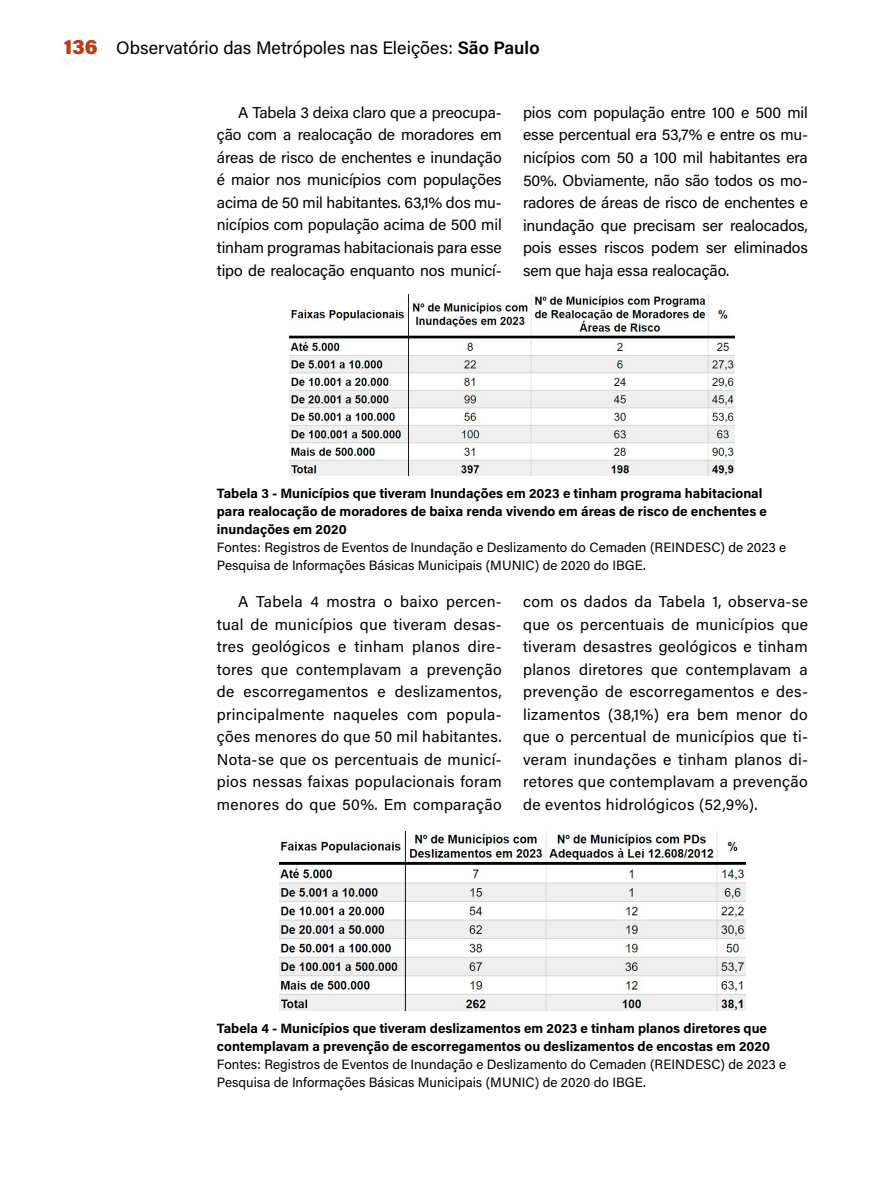
<style>
.page{position:relative;width:893px;height:1191px;background:#fff}
.page>*{position:absolute;margin:0;border:0;box-sizing:border-box;transform-origin:0 0}
.t1{font:18px "Acumin Variable Concept";letter-spacing:.025em;color:#000}
.t2{font:15.75px/22.5px "Acumin Variable Concept";letter-spacing:.025em;color:#000;text-align:justify}
.t3{font:13.5px/18px "Acumin Variable Concept";letter-spacing:.04em;color:#000}
.s1{font-size:21px;color:#bf3a18}
</style>
<div class="page">
<img style="left:290px;top:294px;width:445px;height:181px">
<img style="left:279px;top:831px;width:466px;height:179px">
<p class="t1" style="left:64px;top:35px;width:477px"><span class="s1">136</span> Observatório das Metrópoles nas Eleições: São Paulo</p>
<p class="t2" style="left:217px;top:101px;width:286px;text-indent:21px">A Tabela 3 deixa claro que a preocupa&shy;ção com a realocação de moradores em áreas de risco de enchentes e inundação é maior nos municípios com populações acima de 50 mil habitantes. 63,1% dos mu&shy;nicípios com população acima de 500 mil tinham programas habitacionais para esse tipo de realocação enquanto nos municí-</p>
<p class="t2" style="left:523px;top:101px;width:286px">pios com população entre 100 e 500 mil esse percentual era 53,7% e entre os mu&shy;nicípios com 50 a 100 mil habitantes era 50%. Obviamente, não são todos os mo&shy;radores de áreas de risco de enchentes e inundação que precisam ser realocados, pois esses riscos podem ser eliminados sem que haja essa realocação.</p>
<p class="t3" style="left:217px;top:483px;width:571px">Tabela 3 - Municípios que tiveram Inundações em 2023 e tinham programa habitacional para realocação de moradores de baixa renda vivendo em áreas de risco de enchentes e inundações em 2020<br>Fontes: Registros de Eventos de Inundação e Deslizamento do Cemaden (REINDESC) de 2023 e Pesquisa de Informações Básicas Municipais (MUNIC) de 2020 do IBGE.</p>
<p class="t2" style="left:217px;top:590px;width:286px;text-indent:21px">A Tabela 4 mostra o baixo percen&shy;tual de municípios que tiveram desas&shy;tres geológicos e tinham planos dire&shy;tores que contemplavam a prevenção de escorregamentos e deslizamentos, principalmente naqueles com popula&shy;ções menores do que 50 mil habitantes.<br>Nota-se que os percentuais de municí&shy;pios nessas faixas populacionais foram menores do que 50%. Em comparação</p>
<p class="t2" style="left:523px;top:590px;width:286px">com os dados da Tabela 1, observa-se que os percentuais de municípios que tiveram desastres geológicos e tinham planos diretores que contemplavam a prevenção de escorregamentos e des&shy;lizamentos (38,1%) era bem menor do que o percentual de municípios que ti&shy;veram inundações e tinham planos di&shy;retores que contemplavam a prevenção de eventos hidrológicos (52,9%).</p>
<p class="t3" style="left:217px;top:1018px;width:571px">Tabela 4 - Municípios que tiveram deslizamentos em 2023 e tinham planos diretores que contemplavam a prevenção de escorregamentos ou deslizamentos de encostas em 2020<br>Fontes: Registros de Eventos de Inundação e Deslizamento do Cemaden (REINDESC) de 2023 e Pesquisa de Informações Básicas Municipais (MUNIC) de 2020 do IBGE.</p>
</div>
